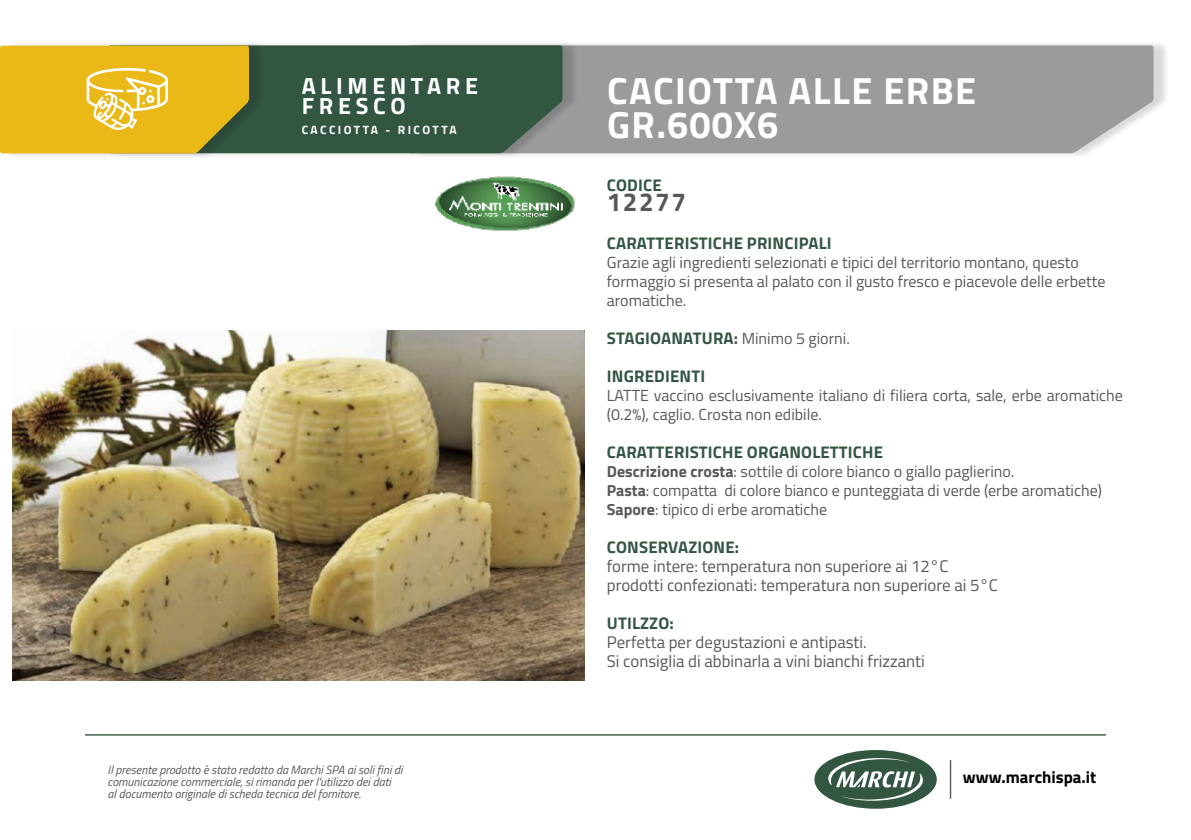
<style>
.page{position:relative;width:1191px;height:840px;background:#fff}
.page>*{position:absolute;margin:0;border:0;box-sizing:border-box;transform-origin:0 0}
.t1{font:700 37.8px/34.2px "Titillium Web";letter-spacing:.04em;color:#fff}
.t2{font:700 26px "Titillium Web";letter-spacing:.06em;color:#585857}
.t3{font:700 23.4px "Titillium Web";letter-spacing:.2em;color:#fff}
.t4{font:16.8px "Titillium Web";color:#585857}
.t5{font:700 16.8px "Titillium Web";letter-spacing:.01em;color:#335643}
.t6{font:700 16.8px "Titillium Web";color:#000}
.t7{font:16px/19px "Titillium Web";color:#585857}
.t8{font:italic 12px/12px "Titillium Web";color:#585857}
.t9{font:700 12px "Titillium Web";letter-spacing:.2em;color:#fff}
.s1{font-weight:700;font-size:16.8px;color:#335643}
.s2{font-weight:700;font-size:16.8px}
.s3{font-weight:700}
</style>
<div class="page">
<hr style="left:949px;top:759px;width:2px;height:39px;background:#585857">
<div style="left:814px;top:749px;width:122px;height:59px;background:#335643;border-radius:50%"></div>
<svg style="left:828px;top:757px;width:95px;height:43px"></svg>
<hr style="left:85px;top:733px;width:1021px;height:2px;background:#335643">
<div style="left:413px;top:40px;width:756px;height:119px;background:#000;opacity:.15"></div>
<div style="left:578px;top:45px;width:575px;height:108px;background:#9c9b9b"></div>
<div style="left:113px;top:40px;width:465px;height:119px;background:#000;opacity:.15"></div>
<div style="left:265px;top:45px;width:297px;height:108px;background:#335643"></div>
<img style="left:435px;top:176px;width:140px;height:55px">
<div style="left:5px;top:40px;width:260px;height:119px;background:#000;opacity:.15"></div>
<svg style="left:0;top:46px;width:249px;height:107px;background:#e2b626"></svg>
<img style="left:13px;top:330px;width:571px;height:349px">
<p class="t3" style="left:302px;top:68px;width:178px">ALIMENTARE</p>
<p class="t3" style="left:302px;top:88px;width:105px">FRESCO</p>
<p class="t9" style="left:302px;top:121px;width:157px">CACCIOTTA - RICOTTA</p>
<p class="t8" style="left:108px;top:762px;width:296px">Il presente prodotto è stato redatto da Marchi SPA ai soli fini di comunicazione commerciale, si rimanda per l'utilizzo dei dati<br>al documento originale di scheda tecnica del fornitore.</p>
<p class="t1" style="left:607px;top:71px;width:371px">CACIOTTA ALLE ERBE<br>GR.600X6</p>
<p class="t5" style="left:607px;top:172px;width:56px">CODICE</p>
<p class="t2" style="left:607px;top:182px;width:81px">12277</p>
<p class="t5" style="left:607px;top:230px;width:226px">CARATTERISTICHE PRINCIPALI</p>
<p class="t7" style="left:607px;top:252px;width:500px">Grazie agli ingredienti selezionati e tipici del territorio montano, questo formaggio si presenta al palato con il gusto fresco e piacevole delle erbette aromatiche.</p>
<p class="t7" style="left:607px;top:328px;width:244px"><span class="s1">STAGIOANATURA</span><span class="s2">:</span> Minimo 5 giorni.</p>
<p class="t5" style="left:607px;top:363px;width:100px">INGREDIENTI</p>
<p class="t7" style="left:607px;top:385px;width:517px">LATTE vaccino esclusivamente italiano di filiera corta, sale, erbe aromatiche (0.2%), caglio. Crosta non edibile.</p>
<p class="t5" style="left:607px;top:439px;width:278px">CARATTERISTICHE ORGANOLETTICHE</p>
<p class="t7" style="left:607px;top:461px;width:409px"><span class="s3">Descrizione crosta</span>: sottile di colore bianco o giallo paglierino.</p>
<p class="t7" style="left:607px;top:480px;width:496px"><span class="s3">Pasta</span>: compatta di colore bianco e punteggiata di verde (erbe aromatiche)</p>
<p class="t7" style="left:607px;top:499px;width:222px"><span class="s3">Sapore</span>: tipico di erbe aromatiche</p>
<p class="t5" style="left:607px;top:534px;width:134px">CONSERVAZIONE:</p>
<p class="t4" style="left:607px;top:553px;width:343px">forme intere: temperatura non superiore ai 12°C</p>
<p class="t4" style="left:607px;top:572px;width:393px">prodotti confezionati: temperatura non superiore ai 5°C</p>
<p class="t5" style="left:607px;top:610px;width:68px">UTILZZO:</p>
<p class="t4" style="left:607px;top:629px;width:261px">Perfetta per degustazioni e antipasti.</p>
<p class="t4" style="left:607px;top:648px;width:319px">Si consiglia di abbinarla a vini bianchi frizzanti</p>
<p class="t6" style="left:963px;top:764px;width:135px">www.marchispa.it</p>
</div>
